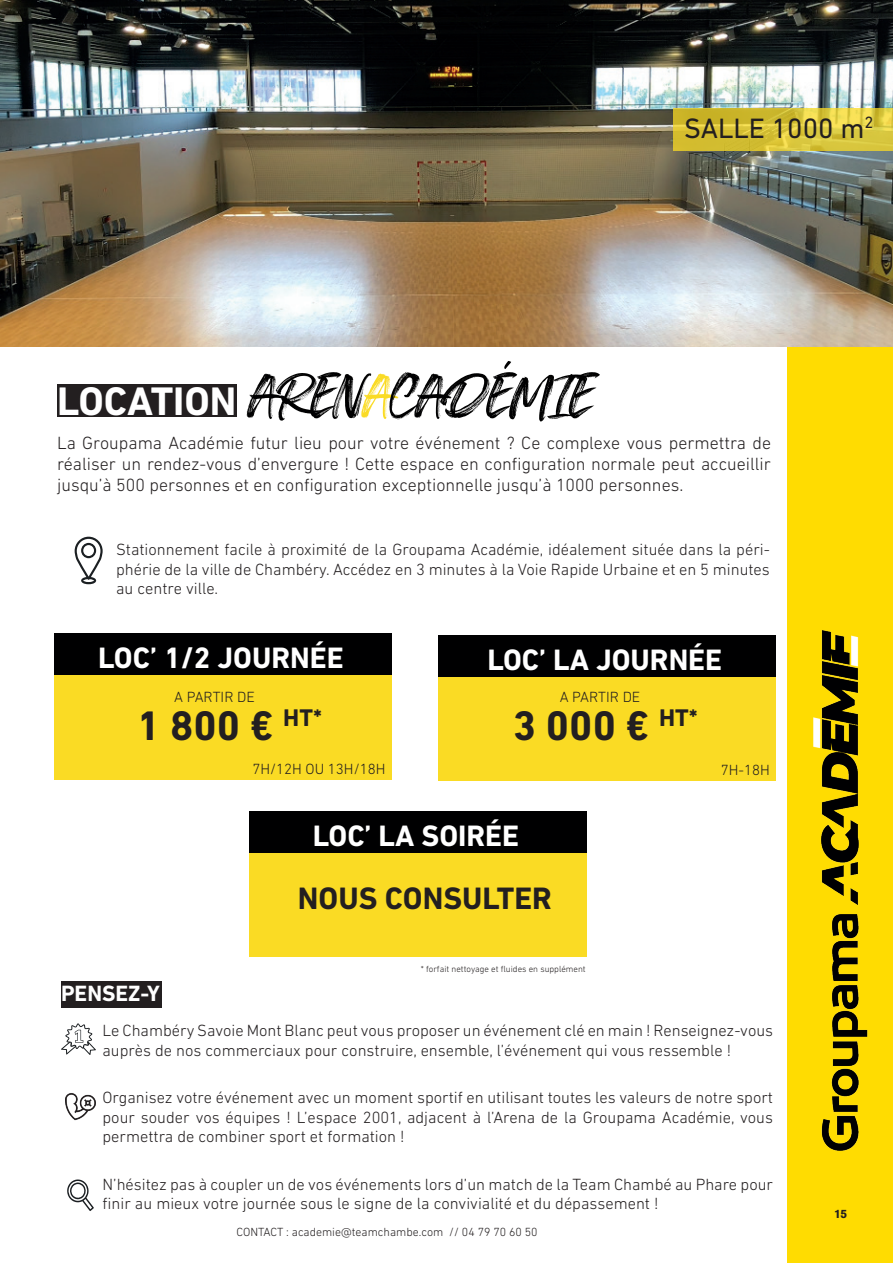
<style>
.page{position:relative;width:893px;height:1263px;background:#fff}
.page>*{position:absolute;margin:0;border:0;box-sizing:border-box;transform-origin:0 0}
.t1{font:72px "Summer Loving";color:#000001}
.t2{font:700 42px "DIN Next LT Pro";color:#231f20}
.t3{font:700 31.5px "DIN Next LT Pro";color:#231f20}
.t4{font:700 30px "DIN Next LT Pro";color:#fff}
.t5{font:28.5px "DIN Next LT Pro";color:#231f20}
.t6{font:700 22.5px "DIN Next LT Pro";color:#fff}
.t7{font:300 18px/21px "DIN Next LT Pro";color:#231f20;text-align:justify}
.t8{font:300 16.5px/19.5px "DIN Next LT Pro";color:#231f20;text-align:justify}
.t9{font:300 15px "DIN Next LT Pro";color:#231f20}
.t10{font:300 12px "DIN Next LT Pro";color:#231f20}
.t11{font:700 12px "Akzidenz Grotesk Pro";color:#231f20}
.t12{font:300 9px "DIN Next LT Pro";color:#231f20}
.s1{font-family:"DIN Next LT Pro";font-weight:700;font-size:40.5px;color:#fff}
.s2{color:#fadb24}
</style>
<div class="page">
<div style="left:787px;top:0;width:106px;height:1263px;background:#ffdc01"></div>
<img style="left:813px;top:630px;width:55px;height:521px">
<img style="left:0;top:0;width:892px;height:347px">
<svg style="left:674px;top:108px;width:219px;height:42px"></svg>
<div style="left:57px;top:385px;width:179px;height:31px;background:#231f20"></div>
<svg style="left:75px;top:537px;width:28px;height:47px"></svg>
<div style="left:61px;top:981px;width:100px;height:27px;background:#231f20"></div>
<svg style="left:61px;top:1023px;width:35px;height:32px"></svg>
<img style="left:66px;top:1093px;width:30px;height:28px">
<div style="left:54px;top:675px;width:337px;height:104px;background:#fadb24"></div>
<div style="left:54px;top:634px;width:337px;height:41px;background:#000001"></div>
<div style="left:438px;top:676px;width:337px;height:105px;background:#fadb24"></div>
<div style="left:438px;top:635px;width:337px;height:42px;background:#000001"></div>
<div style="left:249px;top:852px;width:337px;height:105px;background:#fadb24"></div>
<div style="left:249px;top:811px;width:337px;height:42px;background:#000001"></div>
<svg style="left:67px;top:1179px;width:27px;height:32px"></svg>
<h3 class="t5" style="left:684px;top:111px;width:191px">SALLE 1000 m<sup>2</sup></h3>
<h1 class="t1" style="left:57px;top:352px;width:537px"><span class="s1">LOCATION</span> AREN<span class="s2">A</span>CADÉMIE</h1>
<p class="t7" style="left:57px;top:432px;width:715px">La Groupama Académie futur lieu pour votre événement ? Ce complexe vous permettra de réaliser un rendez-vous d’envergure ! Cette espace en configuration normale peut accueillir jusqu’à 500 personnes et en configuration exceptionnelle jusqu’à 1000 personnes.</p>
<p class="t8" style="left:116px;top:540px;width:655px">Stationnement facile à proximité de la Groupama Académie, idéalement située dans la péri&shy;phérie de la ville de Chambéry. Accédez en 3 minutes à la Voie Rapide Urbaine et en 5 minutes au centre ville.</p>
<h3 class="t4" style="left:98px;top:640px;width:247px">LOC’ 1/2 JOURNÉE</h3>
<h3 class="t4" style="left:487px;top:642px;width:236px">LOC’ LA JOURNÉE</h3>
<p class="t9" style="left:174px;top:688px;width:82px">A PARTIR DE</p>
<p class="t9" style="left:560px;top:688px;width:82px">A PARTIR DE</p>
<h2 class="t2" style="left:137px;top:701px;width:187px">1 800 € <sup>HT*</sup></h2>
<h2 class="t2" style="left:513px;top:701px;width:187px">3 000 € <sup>HT*</sup></h2>
<p class="t9" style="left:252px;top:760px;width:135px">7H/12H OU 13H/18H</p>
<p class="t9" style="left:721px;top:761px;width:51px">7H-18H</p>
<h3 class="t4" style="left:313px;top:818px;width:208px">LOC’ LA SOIRÉE</h3>
<h3 class="t3" style="left:298px;top:880px;width:255px">NOUS CONSULTER</h3>
<p class="t12" style="left:421px;top:964px;width:166px">* forfait nettoyage et fluides en supplément</p>
<h3 class="t6" style="left:61px;top:980px;width:100px">PENSEZ-Y</h3>
<p class="t8" style="left:103px;top:1020px;width:672px">Le Chambéry Savoie Mont Blanc peut vous proposer un événement clé en main ! Renseignez-vous auprès de nos commerciaux pour construire, ensemble, l’événement qui vous ressemble !</p>
<p class="t8" style="left:103px;top:1087px;width:672px">Organisez votre événement avec un moment sportif en utilisant toutes les valeurs de notre sport pour souder vos équipes ! L’espace 2001, adjacent à l’Arena de la Groupama Académie, vous permettra de combiner sport et formation !</p>
<p class="t8" style="left:103px;top:1174px;width:672px">N’hésitez pas à coupler un de vos événements lors d’un match de la Team Chambé au Phare pour finir au mieux votre journée sous le signe de la convivialité et du dépassement !</p>
<p class="t10" style="left:236px;top:1225px;width:303px">CONTACT : academie@teamchambe.com // 04 79 70 60 50</p>
<p class="t11" style="left:834px;top:1206px;width:15px">15</p>
</div>
